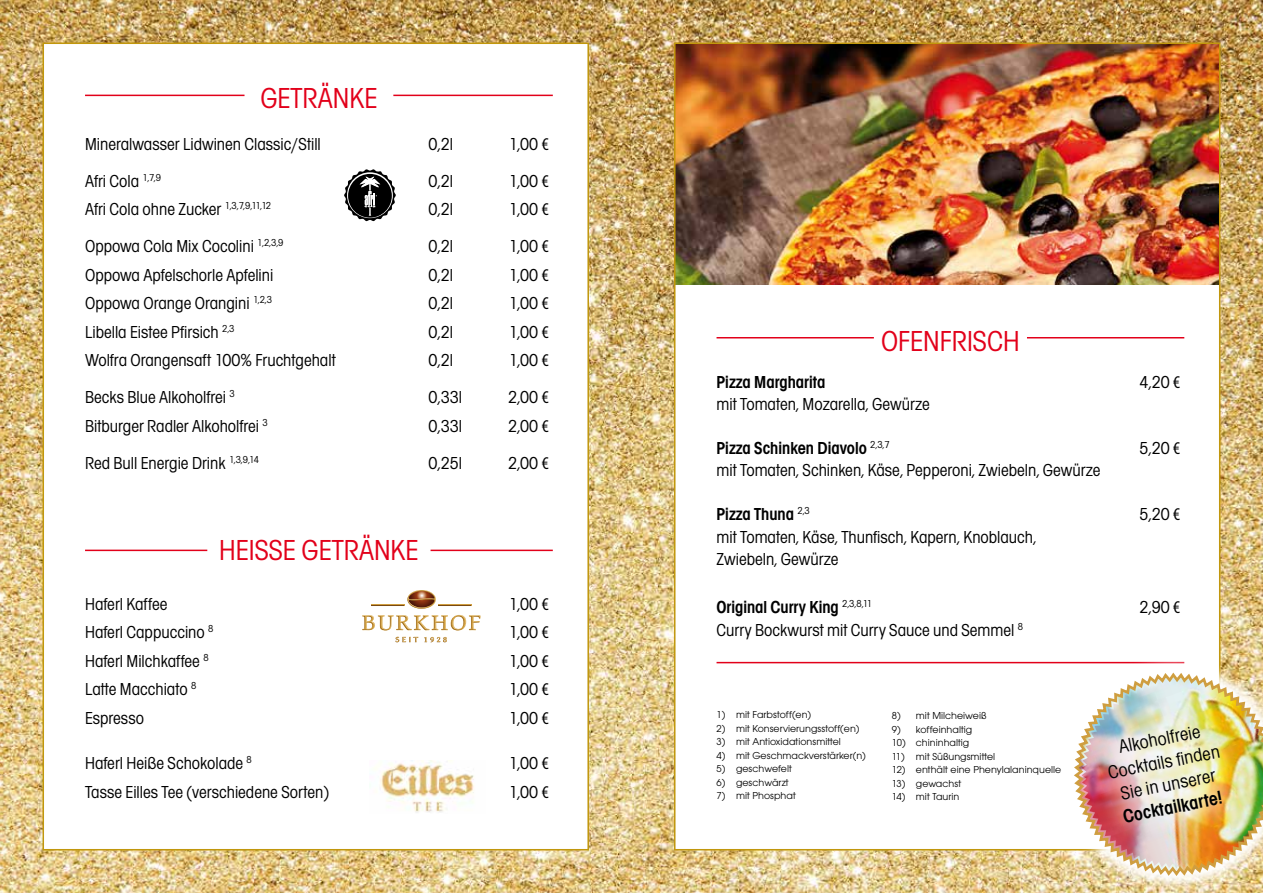
<style>
.page{position:relative;width:1263px;height:893px;background:#fff}
.page>*{position:absolute;margin:0;border:0;box-sizing:border-box;transform-origin:0 0}
.t1{font:condensed 30px "Avant Garde Gothic Itc T";color:#e2001a}
.t2{font:condensed 19.5px/23.1px "Avant Garde Gothic Itc T";color:#000;text-align:center}
.t3{font:600 condensed 19.5px "Avant Garde Gothic Itc T";color:#000}
.t4{font:condensed 18px/22.5px "Avant Garde Gothic Itc T";color:#000}
.t5{font:600 condensed 18px "Avant Garde Gothic Itc T";color:#000}
.t6{font:10.5px "Avant Garde Gothic Itc T";color:#000}
.s1{font-family:"Myriad Pro"}
</style>
<div class="page">
<img style="left:0;top:0;width:1263px;height:893px">
<div style="left:675px;top:43px;width:545px;height:807px;background:#fff"></div>
<img style="left:677px;top:46px;width:540px;height:239px">
<div style="left:43px;top:43px;width:546px;height:807px;background:#fff;border:2px solid #c1970d"></div>
<hr style="left:85px;top:95px;width:159px;height:1px;background:#e2001a">
<hr style="left:393px;top:95px;width:160px;height:1px;background:#e2001a">
<hr style="left:85px;top:550px;width:122px;height:1px;background:#e2001a">
<hr style="left:431px;top:550px;width:122px;height:1px;background:#e2001a">
<hr style="left:716px;top:337px;width:158px;height:1px;background:#e2001a">
<hr style="left:1027px;top:337px;width:157px;height:1px;background:#e2001a">
<hr style="left:716px;top:662px;width:468px;height:1px;background:#e2001a">
<svg style="left:344px;top:169px;width:52px;height:52px"></svg>
<svg style="left:407px;top:590px;width:29px;height:19px"></svg>
<svg style="left:362px;top:615px;width:118px;height:15px"></svg>
<hr style="left:438px;top:605px;width:34px;height:1px;background:#cf9e40">
<hr style="left:371px;top:605px;width:34px;height:1px;background:#cf9e40">
<hr style="left:372px;top:605px;width:32px;height:1px;background:#794912">
<hr style="left:439px;top:605px;width:32px;height:1px;background:#794912">
<svg style="left:396px;top:637px;width:51px;height:5px"></svg>
<img style="left:380px;top:760px;width:94px;height:53px">
<svg style="left:1055px;top:654px;width:208px;height:239px"></svg>
<img style="left:1071px;top:670px;width:192px;height:208px">
<h1 class="t1" style="left:260px;top:81px;width:119px">GETRÄNKE</h1>
<p class="t4" style="left:85px;top:132px;width:237px">Mineralwasser Lidwinen Classic/Still</p>
<p class="t4" style="left:429px;top:132px;width:26px">0,2l</p>
<p class="t4" style="left:509px;top:132px;width:41px">1,00 <span class="s1">€</span></p>
<p class="t4" style="left:85px;top:169px;width:77px">Afri Cola <sup>1,7,9</sup></p>
<p class="t4" style="left:429px;top:169px;width:26px">0,2l</p>
<p class="t4" style="left:509px;top:169px;width:41px">1,00 <span class="s1">€</span></p>
<p class="t4" style="left:85px;top:198px;width:187px">Afri Cola ohne Zucker <sup>1,3,7,9,11,12</sup></p>
<p class="t4" style="left:429px;top:198px;width:26px">0,2l</p>
<p class="t4" style="left:509px;top:198px;width:41px">1,00 <span class="s1">€</span></p>
<p class="t4" style="left:85px;top:235px;width:200px">Oppowa Cola Mix Cocolini <sup>1,2,3,9</sup></p>
<p class="t4" style="left:429px;top:235px;width:26px">0,2l</p>
<p class="t4" style="left:509px;top:235px;width:41px">1,00 <span class="s1">€</span></p>
<p class="t4" style="left:85px;top:263px;width:190px">Oppowa Apfelschorle Apfelini</p>
<p class="t4" style="left:429px;top:263px;width:26px">0,2l</p>
<p class="t4" style="left:509px;top:263px;width:41px">1,00 <span class="s1">€</span></p>
<p class="t4" style="left:85px;top:292px;width:189px">Oppowa Orange Orangini <sup>1,2,3</sup></p>
<p class="t4" style="left:429px;top:292px;width:26px">0,2l</p>
<p class="t4" style="left:509px;top:292px;width:41px">1,00 <span class="s1">€</span></p>
<p class="t4" style="left:85px;top:320px;width:151px">Libella Eistee Pfirsich <sup>2,3</sup></p>
<p class="t4" style="left:429px;top:320px;width:26px">0,2l</p>
<p class="t4" style="left:509px;top:320px;width:41px">1,00 <span class="s1">€</span></p>
<p class="t4" style="left:85px;top:349px;width:252px">Wolfra Orangensaft 100% Fruchtgehalt</p>
<p class="t4" style="left:429px;top:349px;width:26px">0,2l</p>
<p class="t4" style="left:509px;top:349px;width:41px">1,00 <span class="s1">€</span></p>
<p class="t4" style="left:85px;top:386px;width:151px">Becks Blue Alkoholfrei <sup>3</sup></p>
<p class="t4" style="left:429px;top:386px;width:35px">0,33l</p>
<p class="t4" style="left:508px;top:386px;width:42px">2,00 <span class="s1">€</span></p>
<p class="t4" style="left:85px;top:414px;width:184px">Bitburger Radler Alkoholfrei <sup>3</sup></p>
<p class="t4" style="left:429px;top:414px;width:35px">0,33l</p>
<p class="t4" style="left:508px;top:414px;width:42px">2,00 <span class="s1">€</span></p>
<p class="t4" style="left:85px;top:451px;width:175px">Red Bull Energie Drink <sup>1,3,9,14</sup></p>
<p class="t4" style="left:429px;top:451px;width:35px">0,25l</p>
<p class="t4" style="left:508px;top:451px;width:42px">2,00 <span class="s1">€</span></p>
<h1 class="t1" style="left:219px;top:532px;width:201px">HEISSE GETRÄNKE</h1>
<p class="t4" style="left:85px;top:592px;width:84px">Haferl Kaffee</p>
<p class="t4" style="left:509px;top:592px;width:41px">1,00 <span class="s1">€</span></p>
<p class="t4" style="left:85px;top:620px;width:130px">Haferl Cappuccino <sup>8</sup></p>
<p class="t4" style="left:509px;top:620px;width:41px">1,00 <span class="s1">€</span></p>
<p class="t4" style="left:85px;top:649px;width:125px">Haferl Milchkaffee <sup>8</sup></p>
<p class="t4" style="left:509px;top:649px;width:41px">1,00 <span class="s1">€</span></p>
<p class="t4" style="left:85px;top:677px;width:113px">Latte Macchiato <sup>8</sup></p>
<p class="t4" style="left:509px;top:677px;width:41px">1,00 <span class="s1">€</span></p>
<p class="t4" style="left:85px;top:706px;width:60px">Espresso</p>
<p class="t4" style="left:509px;top:706px;width:41px">1,00 <span class="s1">€</span></p>
<p class="t4" style="left:85px;top:751px;width:168px">Haferl Heiße Schokolade <sup>8</sup></p>
<p class="t4" style="left:509px;top:752px;width:41px">1,00 <span class="s1">€</span></p>
<p class="t4" style="left:85px;top:780px;width:246px">Tasse Eilles Tee (verschiedene Sorten)</p>
<p class="t4" style="left:509px;top:780px;width:41px">1,00 <span class="s1">€</span></p>
<h1 class="t1" style="left:881px;top:323px;width:140px">OFENFRISCH</h1>
<p class="t5" style="left:716px;top:371px;width:110px">Pizza Margharita</p>
<p class="t4" style="left:1139px;top:370px;width:42px">4,20 <span class="s1">€</span></p>
<p class="t4" style="left:716px;top:393px;width:215px">mit Tomaten, Mozarella, Gewürze</p>
<p class="t5" style="left:716px;top:437px;width:175px">Pizza Schinken Diavolo <sup>2,3,7</sup></p>
<p class="t4" style="left:1139px;top:436px;width:42px">5,20 <span class="s1">€</span></p>
<p class="t4" style="left:716px;top:459px;width:386px">mit Tomaten, Schinken, Käse, Pepperoni, Zwiebeln, Gewürze</p>
<p class="t5" style="left:716px;top:504px;width:95px">Pizza Thuna <sup>2,3</sup></p>
<p class="t4" style="left:1139px;top:503px;width:42px">5,20 <span class="s1">€</span></p>
<p class="t4" style="left:716px;top:525px;width:321px">mit Tomaten, Käse, Thunfisch, Kapern, Knoblauch,<br>Zwiebeln, Gewürze</p>
<p class="t5" style="left:716px;top:597px;width:157px">Original Curry King <sup>2,3,8,11</sup></p>
<p class="t4" style="left:1139px;top:596px;width:42px">2,90 <span class="s1">€</span></p>
<p class="t4" style="left:716px;top:618px;width:308px">Curry Bockwurst mit Curry Sauce und Semmel <sup>8</sup></p>
<p class="t6" style="left:716px;top:709px;width:96px">1) mit Farbstoff(en)</p>
<p class="t6" style="left:716px;top:722px;width:145px">2) mit Konservierungsstoff(en)</p>
<p class="t6" style="left:716px;top:736px;width:126px">3) mit Antioxidationsmittel</p>
<p class="t6" style="left:716px;top:749px;width:151px">4) mit Geschmackverstärker(n)</p>
<p class="t6" style="left:716px;top:763px;width:77px">5) geschwefelt</p>
<p class="t6" style="left:716px;top:776px;width:74px">6) geschwärzt</p>
<p class="t6" style="left:716px;top:790px;width:81px">7) mit Phosphat</p>
<p class="t6" style="left:892px;top:709px;width:96px">8) mit Milcheiweiß</p>
<p class="t6" style="left:892px;top:723px;width:82px">9) koffeinhaltig</p>
<p class="t6" style="left:892px;top:736px;width:79px">10) chininhaltig</p>
<p class="t6" style="left:892px;top:750px;width:105px">11) mit Süßungsmittel</p>
<p class="t6" style="left:892px;top:763px;width:171px">12) enthält eine Phenylalaninquelle</p>
<p class="t6" style="left:892px;top:777px;width:71px">13) gewachst</p>
<p class="t6" style="left:892px;top:790px;width:69px">14) mit Taurin</p>
<p class="t2" style="left:1101px;top:738px;width:115px;rotate:-11deg">Alkoholfreie<br>Cocktails fi nden<br>Sie in unserer</p>
<p class="t3" style="left:1121px;top:805px;width:102px;rotate:-11deg">Cocktailkarte!</p>
</div>
